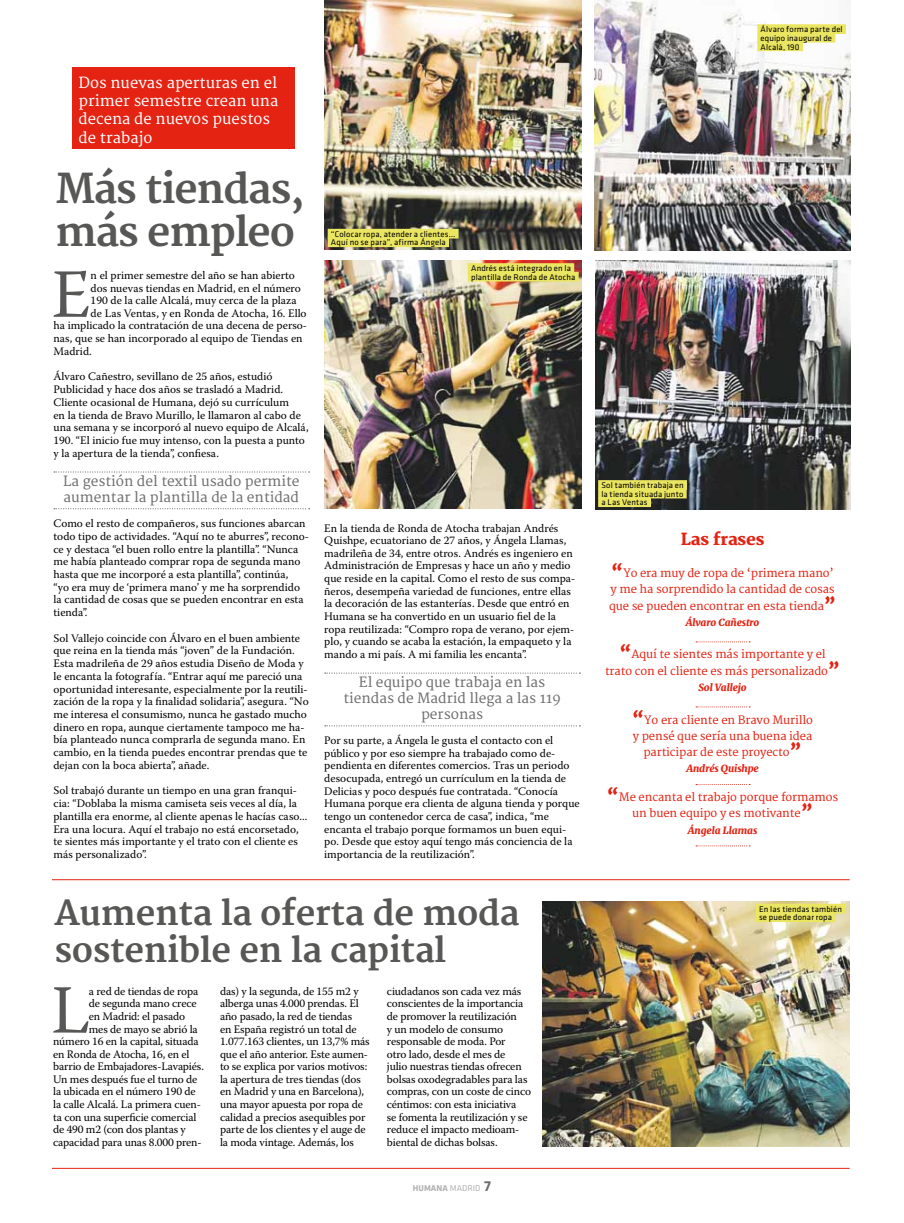
<style>
.page{position:relative;width:904px;height:1223px;background:#fff}
.page>*{position:absolute;margin:0;border:0;box-sizing:border-box;transform-origin:0 0}
.t1{font:68.75px "Warnock Pro";color:#575756}
.t2{font:700 40px/42.5px "Merriweather";letter-spacing:-.03em;color:#575756}
.t3{font:700 33.75px/36.2px "Merriweather";letter-spacing:-.01em;color:#575756}
.t4{font:800 16.25px "Merriweather";letter-spacing:-.01em;color:#e42313}
.t5{font:14.88px/18.2px "Merriweather";color:#fff}
.t6{font:13.75px/16.1px "Merriweather";color:#706f6f}
.t7{font:11.38px/12.6px "Warnock Pro";color:#000}
.t8{font:11.25px/16.2px "Merriweather";letter-spacing:-.01em;color:#e42313;text-align:center}
.t9{font:italic 800 10px "Merriweather";letter-spacing:-.01em;color:#e42313}
.t10{font:700 8.75px "Klavika";color:#b3b2b2}
.t11{font:8.62px/8.6px "Klavika";letter-spacing:.015em;color:#000}
.s1{font-weight:800;font-size:16.25px}
.s2{font-weight:400}
.s3{font-size:15px;color:#706f6f}
</style>
<div class="page">
<svg style="left:54px;top:471px;width:256px;height:1px"></svg>
<svg style="left:54px;top:508px;width:256px;height:1px"></svg>
<svg style="left:325px;top:672px;width:255px;height:1px"></svg>
<svg style="left:325px;top:725px;width:255px;height:1px"></svg>
<img style="left:325px;top:261px;width:256px;height:248px">
<div style="left:72px;top:67px;width:222px;height:82px;background:#e42313"></div>
<img style="left:594px;top:0;width:256px;height:250px">
<img style="left:595px;top:261px;width:255px;height:248px">
<img style="left:542px;top:901px;width:307px;height:245px">
<img style="left:325px;top:0;width:256px;height:249px">
<hr style="left:52px;top:879px;width:797px;height:1px;background:#e42313">
<hr style="left:52px;top:1168px;width:797px;height:1px;background:#e42313">
<div style="left:755px;top:903px;width:90px;height:10px;background:#ebe662"></div>
<div style="left:755px;top:912px;width:80px;height:10px;background:#ebe662"></div>
<div style="left:598px;top:480px;width:89px;height:10px;background:#ebe662"></div>
<div style="left:598px;top:489px;width:88px;height:9px;background:#ebe662"></div>
<div style="left:598px;top:497px;width:53px;height:10px;background:#ebe662"></div>
<div style="left:468px;top:263px;width:106px;height:10px;background:#ebe662"></div>
<div style="left:468px;top:272px;width:110px;height:9px;background:#ebe662"></div>
<div style="left:757px;top:24px;width:89px;height:10px;background:#ebe662"></div>
<div style="left:757px;top:33px;width:78px;height:10px;background:#ebe662"></div>
<div style="left:757px;top:41px;width:46px;height:10px;background:#ebe662"></div>
<div style="left:328px;top:229px;width:130px;height:9px;background:#ebe662"></div>
<div style="left:328px;top:237px;width:121px;height:10px;background:#ebe662"></div>
<svg style="left:696px;top:641px;width:54px;height:1px"></svg>
<svg style="left:696px;top:706px;width:54px;height:1px"></svg>
<svg style="left:696px;top:784px;width:54px;height:1px"></svg>
<svg style="left:696px;top:845px;width:54px;height:1px"></svg>
<h3 class="t5" style="left:79px;top:74px;width:201px">Dos nuevas aperturas en el primer semestre crean una decena de nuevos puestos de trabajo</h3>
<h2 class="t2" style="left:56px;top:169px;width:251px">Más tiendas, más empleo</h2>
<h1 class="t1" style="left:52px;top:253px;width:40px">E</h1>
<p class="t7" style="left:91px;top:269px;width:206px">n el primer semestre del año se han abierto</p>
<p class="t7" style="left:91px;top:281px;width:212px">dos nuevas tiendas en Madrid, en el número</p>
<p class="t7" style="left:91px;top:294px;width:207px">190 de la calle Alcalá, muy cerca de la plaza</p>
<p class="t7" style="left:91px;top:306px;width:217px">de Las Ventas, y en Ronda de Atocha, 16. Ello</p>
<p class="t7" style="left:53px;top:319px;width:255px">ha implicado la contratación de una decena de perso-</p>
<p class="t7" style="left:53px;top:332px;width:251px">nas, que se han incorporado al equipo de Tiendas en</p>
<p class="t7" style="left:53px;top:345px;width:40px">Madrid.</p>
<p class="t7" style="left:53px;top:370px;width:257px">Álvaro Cañestro, sevillano de 25 años, estudió Publicidad y hace dos años se trasladó a Madrid.<br>Cliente ocasional de Humana, dejó su currículum<br>en la tienda de Bravo Murillo, le llamaron al cabo de una semana y se incorporó al nuevo equipo de Alcalá, 190. “El inicio fue muy intenso, con la puesta a punto y la apertura de la tienda”, confiesa.</p>
<p class="t6" style="left:63px;top:473px;width:238px">La gestión del textil usado permite aumentar la plantilla de la entidad</p>
<p class="t7" style="left:53px;top:517px;width:257px">Como el resto de compañeros, sus funciones abarcan todo tipo de actividades. “Aquí no te aburres”, recono&shy;ce y destaca “el buen rollo entre la plantilla”. “Nunca me había planteado comprar ropa de segunda mano hasta que me incorporé a esta plantilla”, continúa,<br>“yo era muy de ‘primera mano’ y me ha sorprendido la cantidad de cosas que se pueden encontrar en esta tienda”.</p>
<p class="t7" style="left:53px;top:631px;width:257px">Sol Vallejo coincide con Álvaro en el buen ambiente que reina en la tienda más “joven” de la Fundación.<br>Esta madrileña de 29 años estudia Diseño de Moda y le encanta la fotografía. “Entrar aquí me pareció una oportunidad interesante, especialmente por la reutili&shy;zación de la ropa y la finalidad solidaria”, asegura. “No me interesa el consumismo, nunca he gastado mucho dinero en ropa, aunque ciertamente tampoco me ha&shy;bía planteado nunca comprarla de segunda mano. En cambio, en la tienda puedes encontrar prendas que te dejan con la boca abierta”, añade.</p>
<p class="t7" style="left:53px;top:784px;width:255px">Sol trabajó durante un tiempo en una gran franqui&shy;cia: “Doblaba la misma camiseta seis veces al día, la plantilla era enorme, al cliente apenas le hacías caso...<br>Era una locura. Aquí el trabajo no está encorsetado, te sientes más importante y el trato con el cliente es más personalizado”.</p>
<p class="t11" style="left:331px;top:229px;width:126px">“Colocar ropa, atender a clientes…<br>Aquí no se para”, afirma Ángela</p>
<p class="t11" style="left:471px;top:264px;width:106px">Andrés está integrado en la plantilla de Ronda de Atocha</p>
<p class="t7" style="left:324px;top:521px;width:252px">En la tienda de Ronda de Atocha trabajan Andrés Quishpe, ecuatoriano de 27 años, y Ángela Llamas, madrileña de 34, entre otros. Andrés es ingeniero en Administración de Empresas y hace un año y medio que reside en la capital. Como el resto de sus compa&shy;ñeros, desempeña variedad de funciones, entre ellas la decoración de las estanterías. Desde que entró en Humana se ha convertido en un usuario fiel de la ropa reutilizada: “Compro ropa de verano, por ejem&shy;plo, y cuando se acaba la estación, la empaqueto y la mando a mi país. A mi familia les encanta”.</p>
<p class="t6" style="left:343px;top:674px;width:219px;text-align:center">El equipo que trabaja en las tiendas de Madrid llega a las 119 personas</p>
<p class="t7" style="left:324px;top:734px;width:257px">Por su parte, a Ángela le gusta el contacto con el público y por eso siempre ha trabajado como de&shy;pendienta en diferentes comercios. Tras un periodo desocupada, entregó un currículum en la tienda de Delicias y poco después fue contratada. “Conocía Humana porque era clienta de alguna tienda y porque tengo un contenedor cerca de casa”, indica, “me encanta el trabajo porque formamos un buen equi&shy;po. Desde que estoy aquí tengo más conciencia de la importancia de la reutilización”.</p>
<p class="t11" style="left:760px;top:25px;width:84px">Álvaro forma parte del equipo inaugural de<br>Alcalá, 190</p>
<p class="t11" style="left:601px;top:481px;width:84px;text-align:justify">Sol también trabaja en la tienda situada junto a Las Ventas</p>
<h3 class="t4" style="left:680px;top:529px;width:85px">Las frases</h3>
<p class="t8" style="left:609px;top:565px;width:229px;text-align:left"><span class="s1">“</span>Yo era muy de ropa de ‘primera mano’ y me ha sorprendido la cantidad de cosas que se pueden encontrar en esta tienda<span class="s1">”</span></p>
<p class="t9" style="left:685px;top:616px;width:75px">Álvaro Cañestro</p>
<p class="t8" style="left:605px;top:647px;width:237px"><span class="s1">“</span>Aquí te sientes más importante y el trato con el cliente es más personalizado<span class="s1">”</span></p>
<p class="t9" style="left:698px;top:681px;width:50px">Sol Vallejo</p>
<p class="t8" style="left:632px;top:712px;width:182px"><span class="s1">“</span>Yo era cliente en Bravo Murillo y pensé que sería una buena idea participar de este proyecto<span class="s1">”</span></p>
<p class="t9" style="left:686px;top:762px;width:74px">Andrés Quishpe</p>
<p class="t8" style="left:607px;top:789px;width:233px"><span class="s1">“</span>Me encanta el trabajo porque formamos un buen equipo y es motivante<span class="s1">”</span></p>
<p class="t9" style="left:688px;top:823px;width:71px">Ángela Llamas</p>
<h3 class="t3" style="left:54px;top:896px;width:466px">Aumenta la oferta de moda sostenible en la capital</h3>
<p class="t11" style="left:759px;top:904px;width:84px">En las tiendas también se puede donar ropa</p>
<h1 class="t1" style="left:51px;top:968px;width:40px">L</h1>
<p class="t7" style="left:89px;top:984px;width:111px">a red de tiendas de ropa</p>
<p class="t7" style="left:89px;top:997px;width:109px">de segunda mano crece</p>
<p class="t7" style="left:89px;top:1009px;width:98px">en Madrid: el pasado</p>
<p class="t7" style="left:89px;top:1022px;width:110px">mes de mayo se abrió la</p>
<p class="t7" style="left:53px;top:1034px;width:147px">número 16 en la capital, situada</p>
<p class="t7" style="left:53px;top:1047px;width:138px">en Ronda de Atocha, 16, en el</p>
<p class="t7" style="left:53px;top:1060px;width:152px">barrio de Embajadores-Lavapiés.</p>
<p class="t7" style="left:53px;top:1072px;width:146px">Un mes después fue el turno de</p>
<p class="t7" style="left:53px;top:1085px;width:144px">la ubicada en el número 190 de</p>
<p class="t7" style="left:53px;top:1097px;width:149px">la calle Alcalá. La primera cuen-</p>
<p class="t7" style="left:53px;top:1110px;width:145px">ta con una superficie comercial</p>
<p class="t7" style="left:53px;top:1122px;width:134px">de 490 m2 (con dos plantas y</p>
<p class="t7" style="left:53px;top:1135px;width:150px">capacidad para unas 8.000 pren-</p>
<p class="t7" style="left:220px;top:984px;width:151px">das) y la segunda, de 155 m2 y alberga unas 4.000 prendas. El año pasado, la red de tiendas<br>en España registró un total de<br>1.077.163 clientes, un 13,7% más que el año anterior. Este aumen&shy;to se explica por varios motivos: la apertura de tres tiendas (dos en Madrid y una en Barcelona), una mayor apuesta por ropa de calidad a precios asequibles por parte de los clientes y el auge de la moda vintage. Además, los</p>
<p class="t7" style="left:387px;top:984px;width:145px">ciudadanos son cada vez más conscientes de la importancia de promover la reutilización<br>y un modelo de consumo responsable de moda. Por<br>otro lado, desde el mes de<br>julio nuestras tiendas ofrecen bolsas oxodegradables para las compras, con un coste de cinco céntimos: con esta iniciativa<br>se fomenta la reutilización y se reduce el impacto medioam&shy;biental de dichas bolsas.</p>
<p class="t10" style="left:413px;top:1181px;width:80px">HUMANA <span class="s2">MADRID</span> <span class="s3">7</span></p>
</div>
